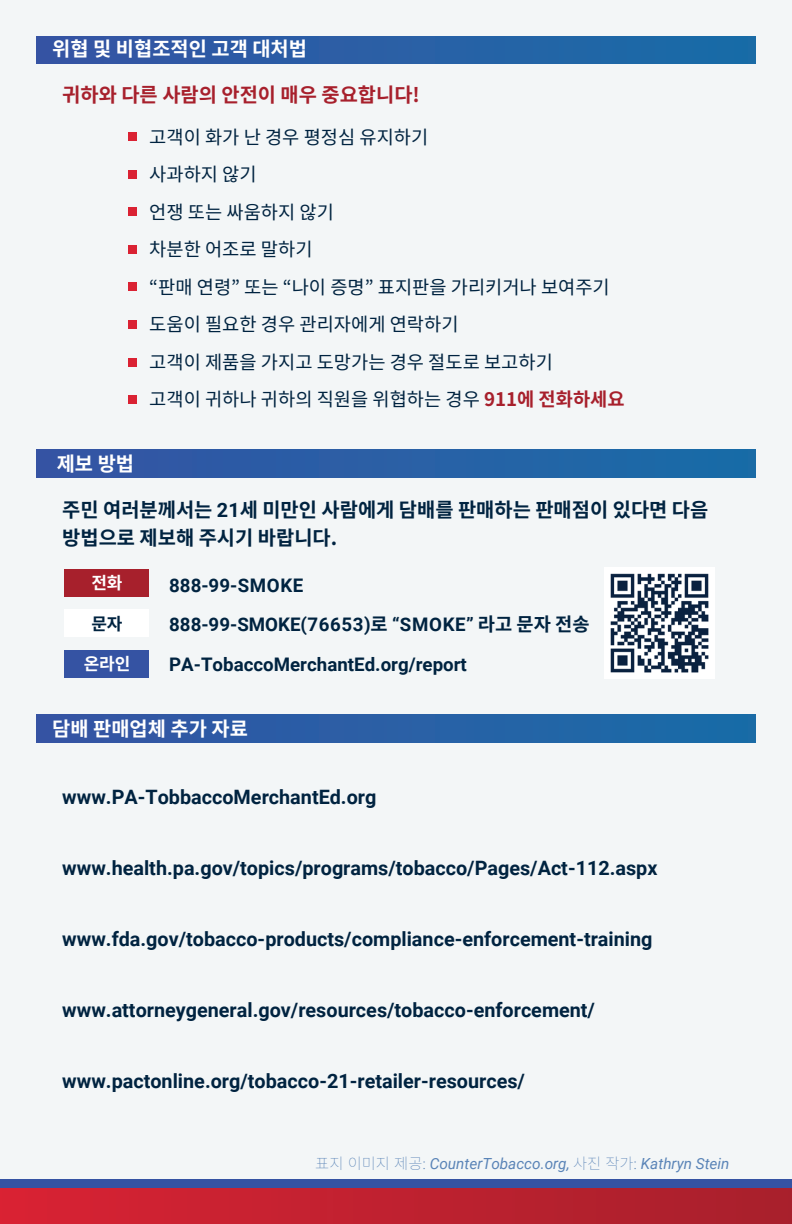
<style>
.page{position:relative;width:792px;height:1224px;background:#f3f6f7}
.page>*{position:absolute;margin:0;border:0;box-sizing:border-box;transform-origin:0 0}
.section_sub-title{font:700 19.8px "Roboto";color:#002340}
.section_sub-title-2{font:700 19.8px/28px "Noto Sans CJ Kkr";color:#002340}
.white_title_sections{font:700 19.8px "Noto Sans CJ Kkr";color:#fff}
.section_sub-title-3{font:700 19.8px "Noto Sans CJ Kkr";color:#a7202c}
.body_text{font:18.8px "Noto Sans CJ Kkr";color:#002340}
.How_to_report_text_b{font:700 18.8px "Roboto";letter-spacing:.035em;color:#002340}
.How_to_report_text_b-2{font:700 18.8px "Roboto";color:#002340}
.t1{font:700 17px "Noto Sans CJ Kkr";color:#fff}
.t2{font:700 17px "Noto Sans CJ Kkr";color:#002340}
.t3{font:italic 15.4px "Roboto";color:#5a84b7}
.s1{font-weight:700;color:#a7202c}
.s2{font-family:"Roboto"}
.s3{font-family:"Noto Sans CJ Kkr"}
.s4{font-family:"Noto Sans CJ Kkr";font-weight:100;font-style:normal}
</style>
<div class="page">
<div style="left:36px;top:450px;width:720px;height:28px;background:linear-gradient(to right,#3653a4,#196ca7)"></div>
<div style="left:36px;top:36px;width:720px;height:28px;background:linear-gradient(to right,#3653a4,#196ca7)"></div>
<div style="left:128px;top:132px;width:9px;height:9px;background:#da2233"></div>
<div style="left:128px;top:207px;width:9px;height:9px;background:#da2233"></div>
<div style="left:128px;top:170px;width:9px;height:9px;background:#da2233"></div>
<div style="left:128px;top:245px;width:9px;height:9px;background:#da2233"></div>
<div style="left:128px;top:320px;width:9px;height:9px;background:#da2233"></div>
<div style="left:128px;top:282px;width:9px;height:9px;background:#da2233"></div>
<div style="left:128px;top:358px;width:9px;height:9px;background:#da2233"></div>
<div style="left:128px;top:395px;width:9px;height:9px;background:#da2233"></div>
<div style="left:64px;top:569px;width:85px;height:28px;background:#a7202c"></div>
<div style="left:64px;top:609px;width:85px;height:28px;background:#fff"></div>
<div style="left:64px;top:650px;width:85px;height:27px;background:#3553a3"></div>
<div style="left:36px;top:715px;width:720px;height:28px;background:linear-gradient(to right,#3653a4,#196ca7)"></div>
<div style="left:0;top:1188px;width:792px;height:36px;background:linear-gradient(to right,#d82234,#a7202c)"></div>
<div style="left:0;top:1179px;width:792px;height:9px;background:#3553a3"></div>
<img style="left:604px;top:568px;width:111px;height:110px">
<p class="white_title_sections" style="left:52px;top:38px;width:256px">위협 및 비협조적인 고객 대처법</p>
<p class="section_sub-title-3" style="left:62px;top:84px;width:359px">귀하와 다른 사람의 안전이 매우 중요합니다!</p>
<p class="body_text" style="left:149px;top:126px;width:281px">고객이 화가 난 경우 평정심 유지하기</p>
<p class="body_text" style="left:149px;top:164px;width:109px">사과하지 않기</p>
<p class="body_text" style="left:149px;top:201px;width:186px">언쟁 또는 싸움하지 않기</p>
<p class="body_text" style="left:149px;top:239px;width:165px">차분한 어조로 말하기</p>
<p class="body_text" style="left:149px;top:276px;width:462px">“판매 연령” 또는 “나이 증명” 표지판을 가리키거나 보여주기</p>
<p class="body_text" style="left:149px;top:314px;width:311px">도움이 필요한 경우 관리자에게 연락하기</p>
<p class="body_text" style="left:149px;top:351px;width:405px">고객이 제품을 가지고 도망가는 경우 절도로 보고하기</p>
<p class="body_text" style="left:149px;top:389px;width:477px">고객이 귀하나 귀하의 직원을 위협하는 경우 <span class="s1">911에 전화하세요</span></p>
<p class="white_title_sections" style="left:57px;top:452px;width:79px">제보 방법</p>
<p class="section_sub-title-2" style="left:62px;top:496px;width:648px">주민 여러분께서는 <span class="s2">21</span>세 미만인 사람에게 담배를 판매하는 판매점이 있다면 다음 방법으로 제보해 주시기 바랍니다.</p>
<p class="How_to_report_text_b" style="left:169px;top:572px;width:136px">888-99-SMOKE</p>
<p class="How_to_report_text_b" style="left:169px;top:612px;width:422px">888-99-SMOKE(76653)<span class="s3">로</span> “SMOKE” <span class="s3">라고 문자 전송</span></p>
<p class="How_to_report_text_b-2" style="left:169px;top:651px;width:299px">PA-TobaccoMerchantEd.org/report</p>
<p class="t1" style="left:91px;top:573px;width:33px">전화</p>
<p class="t2" style="left:91px;top:614px;width:33px">문자</p>
<p class="t1" style="left:84px;top:654px;width:48px">온라인</p>
<p class="white_title_sections" style="left:52px;top:717px;width:197px">담배 판매업체 추가 자료</p>
<p class="section_sub-title" style="left:62px;top:783px;width:316px">www.PA-TobbaccoMerchantEd.org</p>
<p class="section_sub-title" style="left:62px;top:854px;width:597px">www.health.pa.gov/topics/programs/tobacco/Pages/Act-112.aspx</p>
<p class="section_sub-title" style="left:62px;top:925px;width:592px">www.fda.gov/tobacco-products/compliance-enforcement-training</p>
<p class="section_sub-title" style="left:62px;top:996px;width:534px">www.attorneygeneral.gov/resources/tobacco-enforcement/</p>
<p class="section_sub-title" style="left:62px;top:1068px;width:464px">www.pactonline.org/tobacco-21-retailer-resources/</p>
<p class="t3" style="left:315px;top:1153px;width:416px"><span class="s4">표지 이미지 제공:</span> CounterTobacco.org, <span class="s4">사진 작가:</span> Kathryn Stein</p>
</div>
